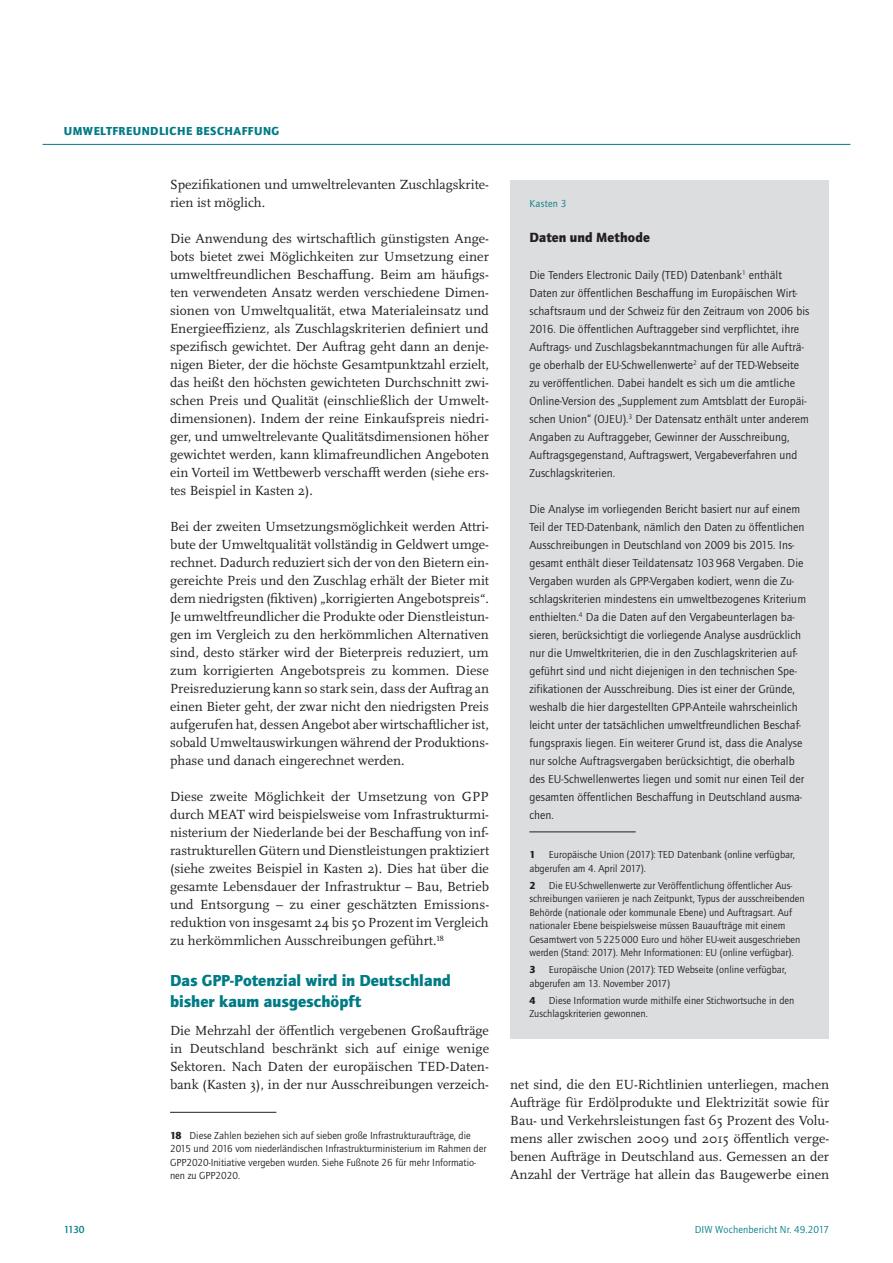
<style>
.page{position:relative;width:893px;height:1263px;background:#fff}
.page>*{position:absolute;margin:0;border:0;box-sizing:border-box;transform-origin:0 0}
.t1{font:900 16.5px/21px "Quay Sans ITC Std";color:#007b85}
.t2{font:13.8px/18px "Scala Pro";color:#231f20;text-align:justify}
.t3{font:900 13.8px "Quay Sans ITC Std";letter-spacing:.01em;color:#231f20}
.t4{font:12px/18px "Quay Sans ITC Std";letter-spacing:.005em;color:#231f20}
.t5{font:900 12px "Quay Sans ITC Std";color:#007b85}
.t6{font:10.5px/13.5px "Quay Sans ITC Std";color:#231f20}
.t7{font:10.5px "Quay Sans ITC Std";letter-spacing:.015em;color:#007b85}
.t8{font:500 10.5px "Quay Sans ITC Std";color:#007b85}
.t9{font:900 10.5px "Quay Sans ITC Std";color:#231f20}
.s1{font-weight:900}
</style>
<div class="page">
<hr style="left:43px;top:144px;width:807px;height:1px;background:#007b85">
<hr style="left:170px;top:1112px;width:106px;height:1px;background:#231f20">
<div style="left:510px;top:180px;width:319px;height:859px;background:#dcdddf"></div>
<hr style="left:529px;top:831px;width:107px;height:1px;background:#231f20">
<p class="t5" style="left:64px;top:123px;width:18px">Umweltfreundliche</p>
<p class="t5" style="left:196px;top:123px;width:16px">Beschaffung</p>
<p class="t2" style="left:170px;top:175px;width:320px">Spezifikationen und umweltrelevanten Zuschlagskrite&shy;rien ist möglich.</p>
<p class="t2" style="left:170px;top:229px;width:320px">Die Anwendung des wirtschaftlich günstigsten Ange&shy;bots bietet zwei Möglichkeiten zur Umsetzung einer umweltfreundlichen Beschaffung. Beim am häufigs&shy;ten verwendeten Ansatz werden verschiedene Dimen&shy;sionen von Umweltqualität, etwa Materialeinsatz und Energieeffizienz, als Zuschlagskriterien definiert und spezifisch gewichtet. Der Auftrag geht dann an denje&shy;nigen Bieter, der die höchste Gesamtpunktzahl erzielt, das heißt den höchsten gewichteten Durchschnitt zwi&shy;schen Preis und Qualität (einschließlich der Umwelt&shy;dimensionen). Indem der reine Einkaufspreis niedri&shy;ger, und umweltrelevante Qualitätsdimensionen höher gewichtet werden, kann klimafreundlichen Angeboten ein Vorteil im Wettbewerb verschafft werden (siehe ers&shy;tes Beispiel in Kasten 2).</p>
<p class="t2" style="left:170px;top:517px;width:321px">Bei der zweiten Umsetzungsmöglichkeit werden Attri&shy;bute der Umweltqualität vollständig in Geldwert umge&shy;rechnet. Dadurch reduziert sich der von den Bietern ein&shy;gereichte Preis und den Zuschlag erhält der Bieter mit dem niedrigsten (fiktiven) „korrigierten Angebotspreis“.<br>Je umweltfreundlicher die Produkte oder Dienstleistun&shy;gen im Vergleich zu den herkömmlichen Alternativen sind, desto stärker wird der Bieterpreis reduziert, um zum korrigierten Angebotspreis zu kommen. Diese Preisreduzierung kann so stark sein, dass der Auftrag an einen Bieter geht, der zwar nicht den niedrigsten Preis aufgerufen hat, dessen Angebot aber wirtschaftlicher ist, sobald Umweltauswirkungen während der Produktions&shy;phase und danach eingerechnet werden.</p>
<p class="t2" style="left:170px;top:787px;width:321px">Diese zweite Möglichkeit der Umsetzung von GPP durch MEAT wird beispielsweise vom Infrastrukturmi&shy;nisterium der Niederlande bei der Beschaffung von inf&shy;rastrukturellen Gütern und Dienstleistungen praktiziert (siehe zweites Beispiel in Kasten 2). Dies hat über die gesamte Lebensdauer der Infrastruktur – Bau, Betrieb und Entsorgung – zu einer geschätzten Emissions&shy;reduktion von insgesamt 24 bis 50 Prozent im Vergleich zu herkömmlichen Ausschreibungen geführt.<sup>18</sup></p>
<p class="t1" style="left:170px;top:969px;width:282px">Das GPP-Potenzial wird in Deutschland bisher kaum ausgeschöpft</p>
<p class="t2" style="left:170px;top:1021px;width:321px">Die Mehrzahl der öffentlich vergebenen Großaufträge in Deutschland beschränkt sich auf einige wenige Sektoren. Nach Daten der europäischen TED-Daten&shy;bank (Kasten 3), in der nur Ausschreibungen verzeich-</p>
<p class="t6" style="left:170px;top:1128px;width:318px"><span class="s1">18</span> Diese Zahlen beziehen sich auf sieben große Infrastrukturaufträge, die 2015 und 2016 vom niederländischen Infrastrukturministerium im Rahmen der GPP2020-Initiative vergeben wurden. Siehe Fußnote 26 für mehr Informatio&shy;nen zu GPP2020.</p>
<p class="t7" style="left:529px;top:197px;width:38px">Kasten 3</p>
<p class="t3" style="left:529px;top:229px;width:122px">Daten und Methode</p>
<p class="t4" style="left:529px;top:266px;width:281px">Die Tenders Electronic Daily (TED) Datenbank<sup>1</sup> enthält Daten zur öffentlichen Beschaffung im Europäischen Wirt&shy;schaftsraum und der Schweiz für den Zeitraum von 2006 bis 2016. Die öffentlichen Auftraggeber sind verpflichtet, ihre Auftrags- und Zuschlagsbekanntmachungen für alle Aufträ&shy;ge oberhalb der EU-Schwellenwerte<sup>2</sup> auf der TED-Webseite zu veröffentlichen. Dabei handelt es sich um die amtliche Online-Version des „Supplement zum Amtsblatt der Europäi&shy;schen Union“ (OJEU).<sup>3</sup> Der Datensatz enthält unter anderem Angaben zu Auftraggeber, Gewinner der Ausschreibung, Auftragsgegenstand, Auftragswert, Vergabeverfahren und Zuschlagskriterien.</p>
<p class="t4" style="left:529px;top:500px;width:278px">Die Analyse im vorliegenden Bericht basiert nur auf einem Teil der TED-Datenbank, nämlich den Daten zu öffentlichen Ausschreibungen in Deutschland von 2009 bis 2015. Ins&shy;gesamt enthält dieser Teildatensatz 103 968 Vergaben. Die Vergaben wurden als GPP-Vergaben kodiert, wenn die Zu&shy;schlagskriterien mindestens ein umweltbezogenes Kriterium enthielten.<sup>4</sup> Da die Daten auf den Vergabeunterlagen ba&shy;sieren, berücksichtigt die vorliegende Analyse ausdrücklich nur die Umweltkriterien, die in den Zuschlagskriterien auf&shy;geführt sind und nicht diejenigen in den technischen Spe&shy;zifikationen der Ausschreibung. Dies ist einer der Gründe, weshalb die hier dargestellten GPP-Anteile wahrscheinlich leicht unter der tatsächlichen umweltfreundlichen Beschaf&shy;fungspraxis liegen. Ein weiterer Grund ist, dass die Analyse nur solche Auftragsvergaben berücksichtigt, die oberhalb des EU-Schwellenwertes liegen und somit nur einen Teil der gesamten öffentlichen Beschaffung in Deutschland ausma&shy;chen.</p>
<p class="t9" style="left:529px;top:848px;width:8px">1</p>
<p class="t6" style="left:529px;top:848px;width:267px;text-indent:19px">Europäische Union (2017): TED Datenbank (online verfügbar, abgerufen am 4. April 2017).</p>
<p class="t9" style="left:529px;top:879px;width:8px">2</p>
<p class="t6" style="left:529px;top:878px;width:277px;text-indent:19px">Die EU-Schwellenwerte zur Veröffentlichung öffentlicher Aus&shy;schreibungen variieren je nach Zeitpunkt, Typus der ausschreibenden Behörde (nationale oder kommunale Ebene) und Auftragsart. Auf nationaler Ebene beispielsweise müssen Bauaufträge mit einem Gesamtwert von 5225000 Euro und höher EU-weit ausgeschrieben werden (Stand: 2017). Mehr Informationen: EU (online verfügbar).</p>
<p class="t9" style="left:529px;top:963px;width:8px">3</p>
<p class="t6" style="left:529px;top:963px;width:259px;text-indent:19px">Europäische Union (2017): TED Webseite (online verfügbar, abgerufen am 13. November 2017)</p>
<p class="t9" style="left:529px;top:994px;width:8px">4</p>
<p class="t6" style="left:529px;top:994px;width:266px;text-indent:19px">Diese Information wurde mithilfe einer Stichwortsuche in den<br>Zuschlagskriterien gewonnen.</p>
<p class="t2" style="left:510px;top:1075px;width:321px">net sind, die den EU-Richtlinien unterliegen, machen Aufträge für Erdölprodukte und Elektrizität sowie für Bau- und Verkehrsleistungen fast 65 Prozent des Volu&shy;mens aller zwischen 2009 und 2015 öffentlich verge&shy;benen Aufträge in Deutschland aus. Gemessen an der Anzahl der Verträge hat allein das Baugewerbe einen</p>
<p class="t8" style="left:64px;top:1223px;width:22px">1130</p>
<p class="t7" style="left:695px;top:1223px;width:136px">DIW Wochenbericht Nr. 49.2017</p>
</div>
